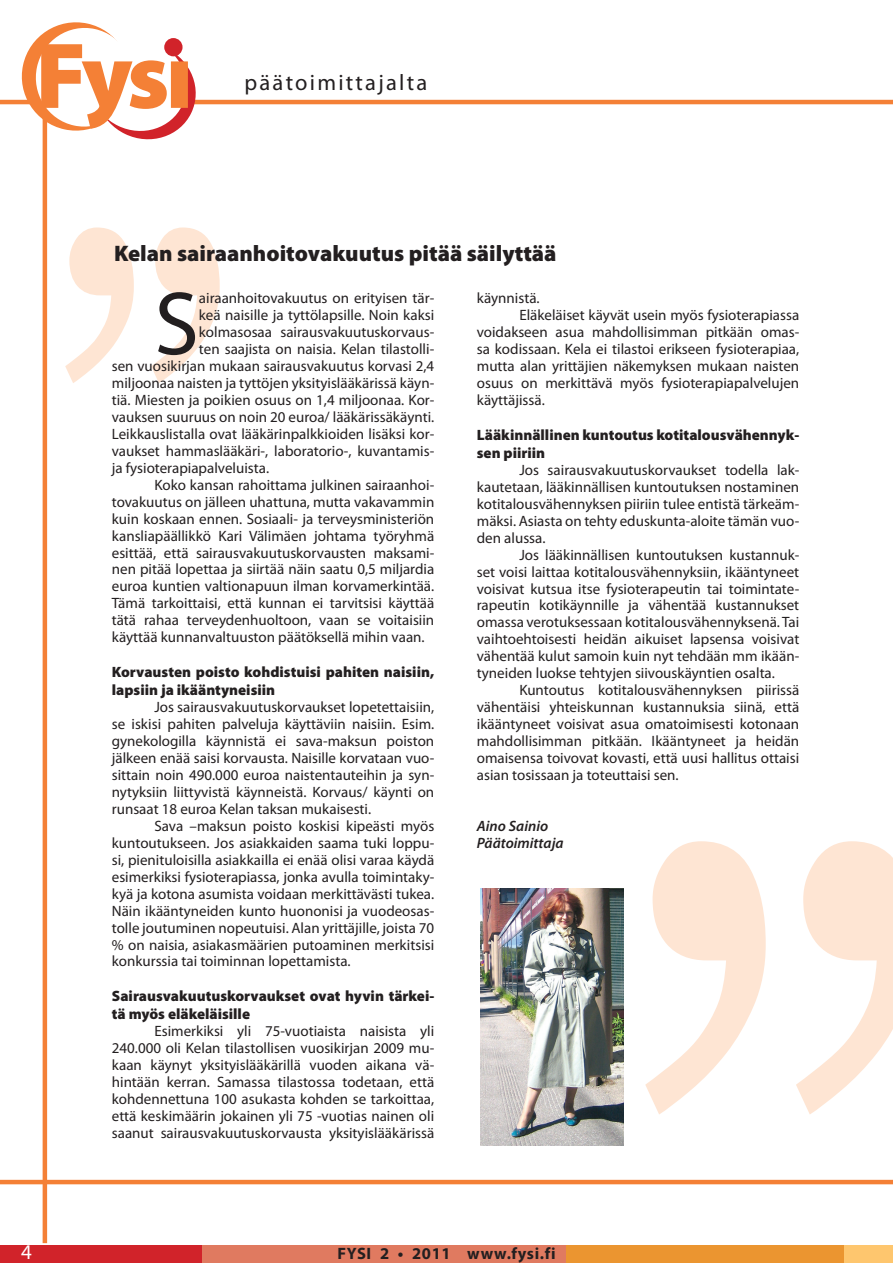
<style>
.page{position:relative;width:893px;height:1263px;background:#fff}
.page>*{position:absolute;margin:0;border:0;box-sizing:border-box;transform-origin:0 0}
.leipäteksti{font:90.45px "Myriad Pro";color:#231f20}
.väitösotsikot{font:900 22.5px "Myriad Pro";color:#231f20}
.t1{font:22.5px "Myriad Pro";letter-spacing:.1em;color:#231f20}
.t2{font:21px "Myriad Pro";color:#fff}
.t3{font:700 16.5px "Myriad Pro";letter-spacing:.04em;color:#231f20}
.leipäteksti-2{font:15px/17px "Myriad Pro";color:#231f20;text-align:justify}
.väliotsikko{font:900 15px/18px "Myriad Pro";color:#231f20}
.väliotsikko-2{font:italic 600 15px "Myriad Pro";color:#231f20}
</style>
<div class="page">
<div style="left:838px;top:1245px;width:55px;height:18px;background:#fec66e"></div>
<div style="left:200px;top:1245px;width:367px;height:18px;background:#e07a60"></div>
<div style="left:0;top:1245px;width:201px;height:18px;background:#d1232a"></div>
<div style="left:566px;top:1245px;width:277px;height:18px;background:#eb9530"></div>
<svg style="left:65px;top:227px;width:155px;height:156px"></svg>
<svg style="left:645px;top:841px;width:248px;height:273px"></svg>
<hr style="left:0;top:100px;width:893px;height:4px;background:#f48036">
<hr style="left:0;top:1180px;width:893px;height:4px;background:#f48036">
<hr style="left:43px;top:77px;width:4px;height:1166px;background:#f48036">
<svg style="left:17px;top:22px;width:186px;height:124px"></svg>
<img style="left:481px;top:888px;width:143px;height:257px">
<p class="t1" style="left:244px;top:68px;width:184px">päätoimittajalta</p>
<p class="väitösotsikot" style="left:114px;top:238px;width:444px">Kelan sairaanhoitovakuutus pitää säilyttää</p>
<p class="leipäteksti" style="left:154px;top:268px;width:46px">S</p>
<p class="leipäteksti-2" style="left:199px;top:289px;width:237px">airaanhoitovakuutus on erityisen tär-</p>
<p class="leipäteksti-2" style="left:199px;top:306px;width:237px">keä naisille ja tyttölapsille. Noin kaksi</p>
<p class="leipäteksti-2" style="left:199px;top:323px;width:237px">kolmasosaa sairausvakuutuskorvaus-</p>
<p class="leipäteksti-2" style="left:199px;top:340px;width:237px">ten saajista on naisia. Kelan tilastolli-</p>
<p class="leipäteksti-2" style="left:112px;top:357px;width:324px">sen vuosikirjan mukaan sairausvakuutus korvasi 2,4</p>
<p class="leipäteksti-2" style="left:112px;top:374px;width:324px">miljoonaa naisten ja tyttöjen yksityislääkärissä käyn-</p>
<p class="leipäteksti-2" style="left:112px;top:391px;width:324px">tiä. Miesten ja poikien osuus on 1,4 miljoonaa. Kor-</p>
<p class="leipäteksti-2" style="left:112px;top:408px;width:324px">vauksen suuruus on noin 20 euroa/ lääkärissäkäynti.</p>
<p class="leipäteksti-2" style="left:112px;top:425px;width:324px">Leikkauslistalla ovat lääkärinpalkkioiden lisäksi kor-</p>
<p class="leipäteksti-2" style="left:112px;top:442px;width:324px">vaukset hammaslääkäri-, laboratorio-, kuvantamis-</p>
<p class="leipäteksti-2" style="left:112px;top:459px;width:159px">ja fysioterapiapalveluista.</p>
<p class="leipäteksti-2" style="left:112px;top:476px;width:324px;text-indent:43px">Koko kansan rahoittama julkinen sairaanhoi&shy;tovakuutus on jälleen uhattuna, mutta vakavammin kuin koskaan ennen. Sosiaali- ja terveysministeriön kansliapäällikkö Kari Välimäen johtama työryhmä esittää, että sairausvakuutuskorvausten maksami&shy;nen pitää lopettaa ja siirtää näin saatu 0,5 miljardia euroa kuntien valtionapuun ilman korvamerkintää.<br>Tämä tarkoittaisi, että kunnan ei tarvitsisi käyttää tätä rahaa terveydenhuoltoon, vaan se voitaisiin käyttää kunnanvaltuuston päätöksellä mihin vaan.</p>
<p class="väliotsikko" style="left:112px;top:663px;width:324px">Korvausten poisto kohdistuisi pahiten naisiin, lapsiin ja ikääntyneisiin</p>
<p class="leipäteksti-2" style="left:112px;top:698px;width:324px;text-indent:43px">Jos sairausvakuutuskorvaukset lopetettaisiin, se iskisi pahiten palveluja käyttäviin naisiin. Esim. gynekologilla käynnistä ei sava-maksun poiston jälkeen enää saisi korvausta. Naisille korvataan vuo&shy;sittain noin 490.000 euroa naistentauteihin ja syn&shy;nytyksiin liittyvistä käynneistä. Korvaus/ käynti on runsaat 18 euroa Kelan taksan mukaisesti.</p>
<p class="leipäteksti-2" style="left:112px;top:817px;width:324px;text-indent:43px">Sava –maksun poisto koskisi kipeästi myös kuntoutukseen. Jos asiakkaiden saama tuki loppu&shy;si, pienituloisilla asiakkailla ei enää olisi varaa käydä esimerkiksi fysioterapiassa, jonka avulla toimintaky&shy;kyä ja kotona asumista voidaan merkittävästi tukea.<br>Näin ikääntyneiden kunto huononisi ja vuodeosas&shy;tolle joutuminen nopeutuisi. Alan yrittäjille, joista 70 % on naisia, asiakasmäärien putoaminen merkitsisi konkurssia tai toiminnan lopettamista.</p>
<p class="väliotsikko" style="left:112px;top:987px;width:324px">Sairausvakuutuskorvaukset ovat hyvin tärkei&shy;tä myös eläkeläisille</p>
<p class="leipäteksti-2" style="left:112px;top:1023px;width:324px;text-indent:43px">Esimerkiksi yli 75-vuotiaista naisista yli 240.000 oli Kelan tilastollisen vuosikirjan 2009 mu&shy;kaan käynyt yksityislääkärillä vuoden aikana vä&shy;hintään kerran. Samassa tilastossa todetaan, että kohdennettuna 100 asukasta kohden se tarkoittaa, että keskimäärin jokainen yli 75 -vuotias nainen oli saanut sairausvakuutuskorvausta yksityislääkärissä</p>
<p class="leipäteksti-2" style="left:477px;top:289px;width:64px">käynnistä.</p>
<p class="leipäteksti-2" style="left:477px;top:306px;width:324px;text-indent:43px">Eläkeläiset käyvät usein myös fysioterapiassa voidakseen asua mahdollisimman pitkään omas&shy;sa kodissaan. Kela ei tilastoi erikseen fysioterapiaa, mutta alan yrittäjien näkemyksen mukaan naisten osuus on merkittävä myös fysioterapiapalvelujen käyttäjissä.</p>
<p class="väliotsikko" style="left:477px;top:425px;width:324px">Lääkinnällinen kuntoutus kotitalousvähennyk&shy;sen piiriin</p>
<p class="leipäteksti-2" style="left:477px;top:461px;width:324px;text-indent:43px">Jos sairausvakuutuskorvaukset todella lak&shy;kautetaan, lääkinnällisen kuntoutuksen nostaminen kotitalousvähennyksen piiriin tulee entistä tärkeäm&shy;mäksi. Asiasta on tehty eduskunta-aloite tämän vuo&shy;den alussa.</p>
<p class="leipäteksti-2" style="left:477px;top:546px;width:324px;text-indent:43px">Jos lääkinnällisen kuntoutuksen kustannuk&shy;set voisi laittaa kotitalousvähennyksiin, ikääntyneet voisivat kutsua itse fysioterapeutin tai toimintate&shy;rapeutin kotikäynnille ja vähentää kustannukset omassa verotuksessaan kotitalousvähennyksenä. Tai vaihtoehtoisesti heidän aikuiset lapsensa voisivat vähentää kulut samoin kuin nyt tehdään mm ikään&shy;tyneiden luokse tehtyjen siivouskäyntien osalta.</p>
<p class="leipäteksti-2" style="left:477px;top:681px;width:324px;text-indent:43px">Kuntoutus kotitalousvähennyksen piirissä vähentäisi yhteiskunnan kustannuksia siinä, että ikääntyneet voisivat asua omatoimisesti kotonaan mahdollisimman pitkään. Ikääntyneet ja heidän omaisensa toivovat kovasti, että uusi hallitus ottaisi asian tosissaan ja toteuttaisi sen.</p>
<p class="väliotsikko-2" style="left:477px;top:816px;width:73px">Aino Sainio</p>
<p class="väliotsikko-2" style="left:477px;top:833px;width:88px">Päätoimittaja</p>
<p class="t2" style="left:21px;top:1239px;width:12px">4</p>
<p class="t3" style="left:338px;top:1242px;width:220px">FYSI 2 • 2011 www.fysi.fi</p>
</div>
